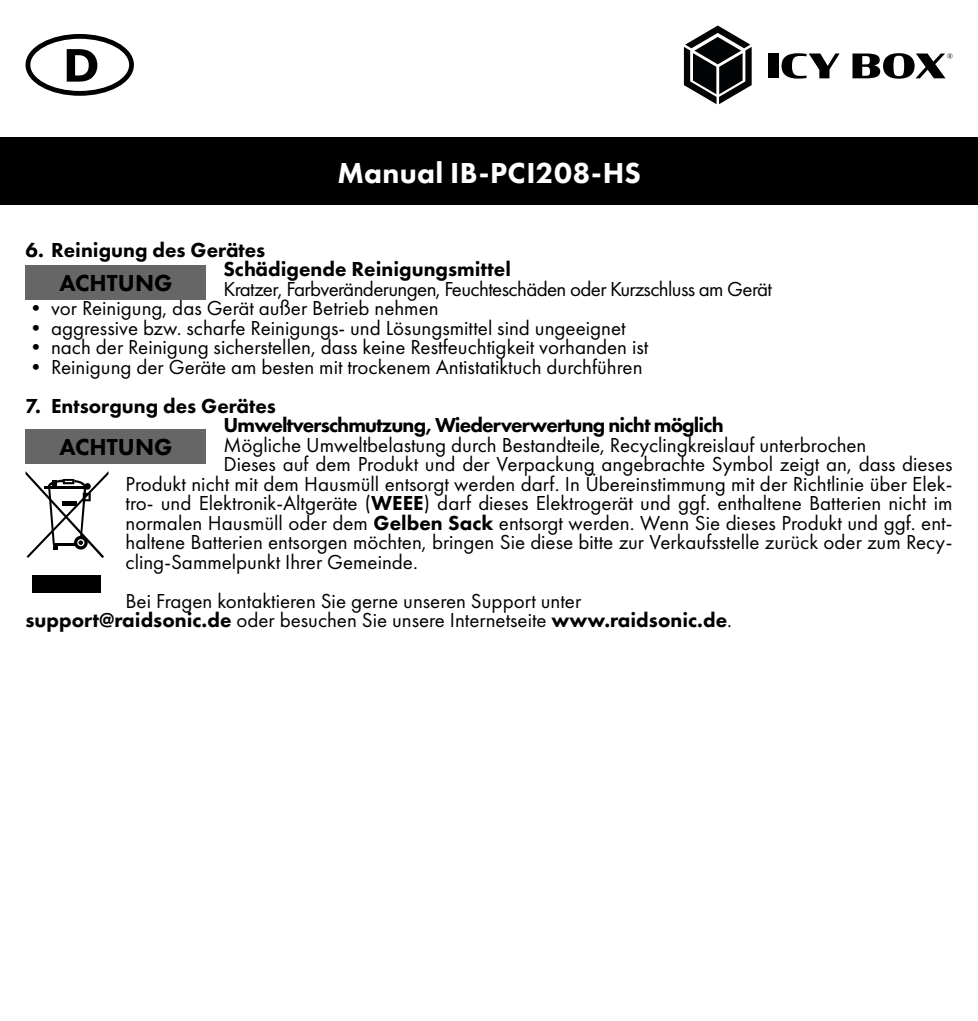
<style>
.page{position:relative;width:978px;height:1021px;background:#fff}
.page>*{position:absolute;margin:0;border:0;box-sizing:border-box;transform-origin:0 0}
.t1{font:800 30px "Futura PT";letter-spacing:.01em;color:#fff}
.t2{font:800 24px "Futura PT";color:#000}
.t3{font:21px/19.5px "Futura PT";color:#000}
.t4{font:800 21px/19.5px "Futura PT";letter-spacing:-.04em;color:#000}
.t5{font:21px "Futura PT";letter-spacing:-.03em;color:#000}
.t6{font:800 21px/19.5px "Futura PT";color:#000}
.s1{font-weight:800}
</style>
<div class="page">
<div style="left:0;top:138px;width:978px;height:67px;background:#000"></div>
<div style="left:768px;top:53px;width:10px;height:25px;background:#000"></div>
<svg style="left:782px;top:53px;width:58px;height:26px"></svg>
<svg style="left:852px;top:53px;width:100px;height:26px"></svg>
<svg style="left:684px;top:26px;width:68px;height:78px"></svg>
<div style="left:26px;top:265px;width:180px;height:34px;background:#666"></div>
<div style="left:26px;top:429px;width:180px;height:34px;background:#666"></div>
<div style="left:32px;top:575px;width:69px;height:17px;background:#000"></div>
<svg style="left:26px;top:471px;width:83px;height:87px"></svg>
<div style="left:26px;top:34px;width:108px;height:62px;border:5px solid #000;border-radius:50%"></div>
<svg style="left:67px;top:49px;width:30px;height:33px"></svg>
<h1 class="t1" style="left:337px;top:154px;width:305px">Manual IB-PCI208-HS</h1>
<p class="t6" style="left:223px;top:239px;width:289px;text-indent:-198px">6. Reinigung des Gerätes<br>Schädigende Reinigungsmittel</p>
<p class="t5" style="left:223px;top:276px;width:550px">Kratzer, Farbveränderungen, Feuchteschäden oder Kurzschluss am Gerät</p>
<p class="t3" style="left:26px;top:298px;width:415px">• vor Reinigung, das Gerät außer Betrieb nehmen</p>
<p class="t3" style="left:26px;top:318px;width:602px">• aggressive bzw. scharfe Reinigungs- und Lösungsmittel sind ungeeignet</p>
<p class="t3" style="left:26px;top:337px;width:624px">• nach der Reinigung sicherstellen, dass keine Restfeuchtigkeit vorhanden ist</p>
<p class="t3" style="left:26px;top:357px;width:619px">• Reinigung der Geräte am besten mit trockenem Antistatiktuch durchführen</p>
<p class="t4" style="left:223px;top:396px;width:502px;text-indent:-198px">7. Entsorgung des Gerätes<br>Umweltverschmutzung, Wiederverwertung nicht möglich</p>
<p class="t3" style="left:223px;top:435px;width:645px">Mögliche Umweltbelastung durch Bestandteile, Recyclingkreislauf unterbrochen</p>
<p class="t3" style="left:223px;top:454px;width:731px">Dieses auf dem Produkt und der Verpackung angebrachte Symbol zeigt an, dass dieses</p>
<p class="t3" style="left:126px;top:474px;width:828px">Produkt nicht mit dem Hausmüll entsorgt werden darf. In Übereinstimmung mit der Richtlinie über Elek-</p>
<p class="t3" style="left:126px;top:493px;width:828px">tro- und Elektronik-Altgeräte (<span class="s1">WEEE</span>) darf dieses Elektrogerät und ggf. enthaltene Batterien nicht im</p>
<p class="t3" style="left:126px;top:513px;width:828px">normalen Hausmüll oder dem <span class="s1">Gelben Sack</span> entsorgt werden. Wenn Sie dieses Produkt und ggf. ent-</p>
<p class="t3" style="left:126px;top:532px;width:828px">haltene Batterien entsorgen möchten, bringen Sie diese bitte zur Verkaufsstelle zurück oder zum Recy-</p>
<p class="t3" style="left:126px;top:552px;width:294px">cling-Sammelpunkt Ihrer Gemeinde.</p>
<p class="t3" style="left:26px;top:591px;width:708px;text-indent:100px">Bei Fragen kontaktieren Sie gerne unseren Support unter <span class="s1">support@raidsonic.de</span> oder besuchen Sie unsere Internetseite <span class="s1">www.raidsonic.de</span>.</p>
<p class="t2" style="left:59px;top:268px;width:115px">ACHTUNG</p>
<p class="t2" style="left:59px;top:432px;width:115px">ACHTUNG</p>
</div>
